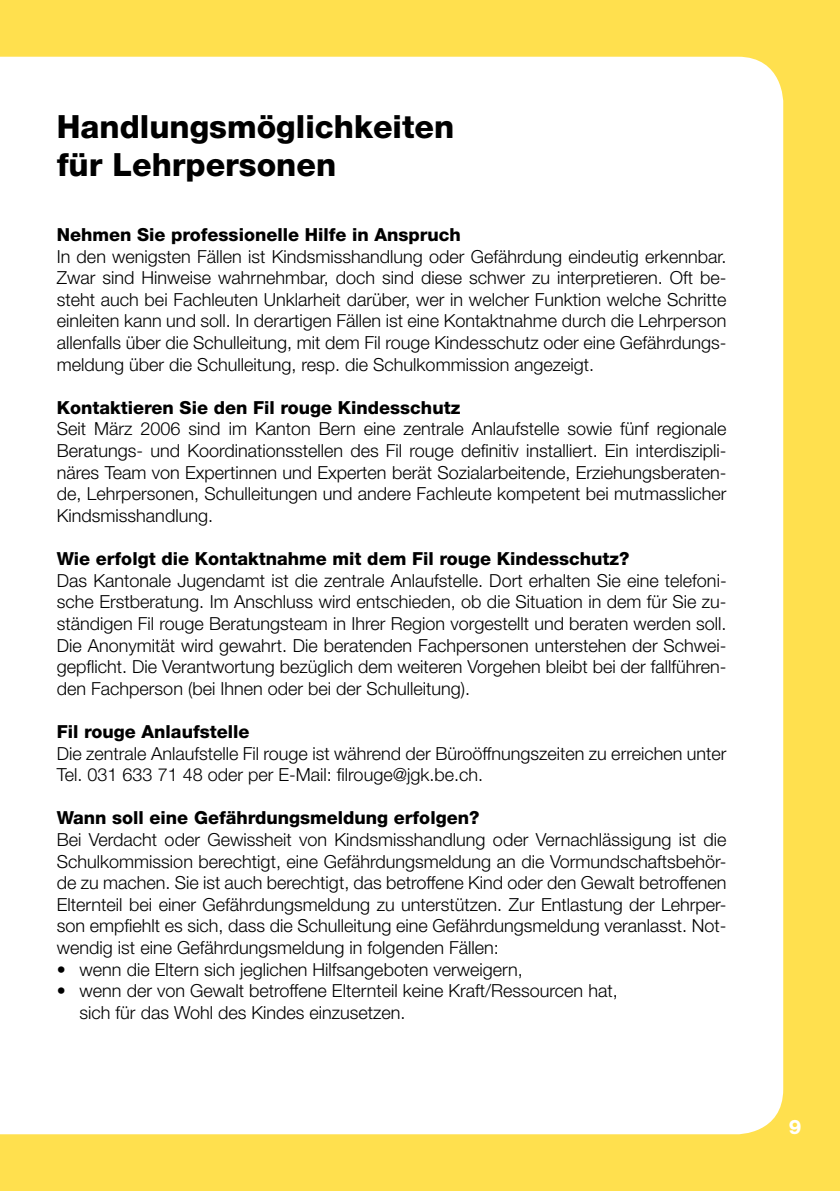
<style>
.page{position:relative;width:840px;height:1191px;background:#fff}
.page>*{position:absolute;margin:0;border:0;box-sizing:border-box;transform-origin:0 0}
.t1{font:800 32px/38.4px "Helvetica Neue";color:#000}
.t2{font:800 20px "Helvetica Neue";color:#fff}
.t3{font:300 18px/21.6px "Helvetica Neue";color:#000;text-align:justify}
.t4{font:800 18px "Helvetica Neue CE";color:#000}
</style>
<div class="page">
<div style="left:0;top:0;width:839px;height:1191px;background:#ffe04e"></div>
<div style="left:0;top:57px;width:782px;height:1077px;background:#fff"></div>
<h1 class="t1" style="left:57px;top:107px;width:399px">Handlungsmöglichkeiten für Lehrpersonen</h1>
<p class="t4" style="left:57px;top:223px;width:405px">Nehmen Sie professionelle Hilfe in Anspruch</p>
<p class="t3" style="left:57px;top:245px;width:671px">In den wenigsten Fällen ist Kindsmisshandlung oder Gefährdung eindeutig erkennbar.<br>Zwar sind Hinweise wahrnehmbar, doch sind diese schwer zu interpretieren. Oft be&shy;steht auch bei Fachleuten Unklarheit darüber, wer in welcher Funktion welche Schritte einleiten kann und soll. In derartigen Fällen ist eine Kontaktnahme durch die Lehrperson allenfalls über die Schulleitung, mit dem Fil rouge Kindesschutz oder eine Gefährdungs&shy;meldung über die Schulleitung, resp. die Schulkommission angezeigt.</p>
<p class="t4" style="left:57px;top:396px;width:405px">Kontaktieren Sie den Fil rouge Kindesschutz</p>
<p class="t3" style="left:57px;top:418px;width:671px">Seit März 2006 sind im Kanton Bern eine zentrale Anlaufstelle sowie fünf regionale Beratungs- und Koordinationsstellen des Fil rouge definitiv installiert. Ein interdiszipli&shy;näres Team von Expertinnen und Experten berät Sozialarbeitende, Erziehungsberaten&shy;de, Lehrpersonen, Schulleitungen und andere Fachleute kompetent bei mutmasslicher Kindsmisshandlung.</p>
<p class="t4" style="left:57px;top:547px;width:574px">Wie erfolgt die Kontaktnahme mit dem Fil rouge Kindesschutz?</p>
<p class="t3" style="left:57px;top:569px;width:671px">Das Kantonale Jugendamt ist die zentrale Anlaufstelle. Dort erhalten Sie eine telefoni&shy;sche Erstberatung. Im Anschluss wird entschieden, ob die Situation in dem für Sie zu&shy;ständigen Fil rouge Beratungsteam in Ihrer Region vorgestellt und beraten werden soll.<br>Die Anonymität wird gewahrt. Die beratenden Fachpersonen unterstehen der Schwei&shy;gepflicht. Die Verantwortung bezüglich dem weiteren Vorgehen bleibt bei der fallführen&shy;den Fachperson (bei Ihnen oder bei der Schulleitung).</p>
<p class="t4" style="left:57px;top:720px;width:194px">Fil rouge Anlaufstelle</p>
<p class="t3" style="left:57px;top:742px;width:670px">Die zentrale Anlaufstelle Fil rouge ist während der Büroöffnungszeiten zu erreichen unter<br>Tel. 031 633 71 48 oder per E-Mail: filrouge@jgk.be.ch.</p>
<p class="t4" style="left:57px;top:807px;width:424px">Wann soll eine Gefährdungsmeldung erfolgen?</p>
<p class="t3" style="left:57px;top:828px;width:671px">Bei Verdacht oder Gewissheit von Kindsmisshandlung oder Vernachlässigung ist die Schulkommission berechtigt, eine Gefährdungsmeldung an die Vormundschaftsbehör&shy;de zu machen. Sie ist auch berechtigt, das betroffene Kind oder den Gewalt betroffenen Elternteil bei einer Gefährdungsmeldung zu unterstützen. Zur Entlastung der Lehrper&shy;son empfiehlt es sich, dass die Schulleitung eine Gefährdungsmeldung veranlasst. Not&shy;wendig ist eine Gefährdungsmeldung in folgenden Fällen:</p>
<p class="t3" style="left:57px;top:958px;width:467px">• wenn die Eltern sich jeglichen Hilfsangeboten verweigern,</p>
<p class="t3" style="left:80px;top:979px;width:539px;text-indent:-23px">• wenn der von Gewalt betroffene Elternteil keine Kraft/Ressourcen hat, sich für das Wohl des Kindes einzusetzen.</p>
<p class="t2" style="left:788px;top:1114px;width:14px">9</p>
</div>
